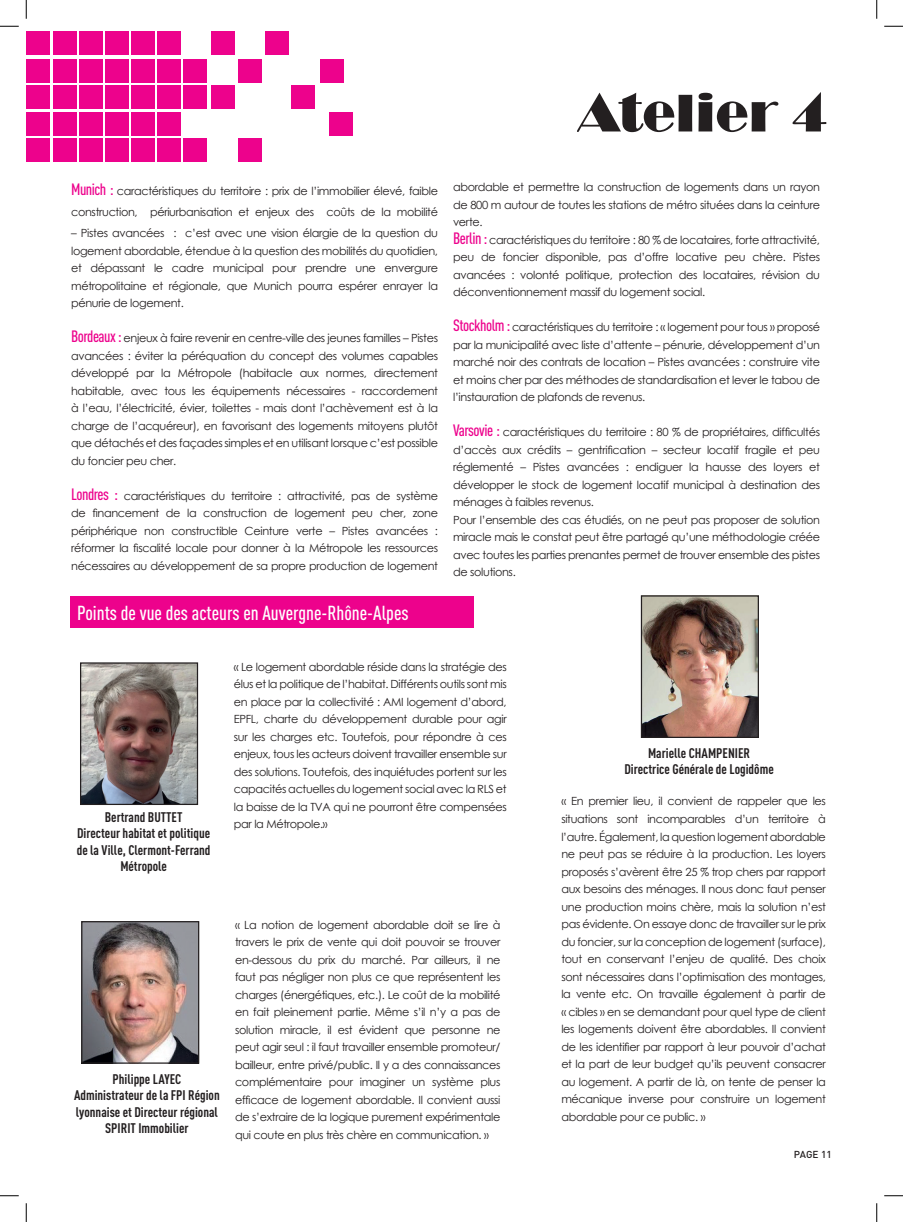
<style>
.page{position:relative;width:903px;height:1222px;background:#fff}
.page>*{position:absolute;margin:0;border:0;box-sizing:border-box;transform-origin:0 0}
.t1{font:55px "Broadway";color:#231f20}
.t2{font:500 condensed 20px "DIN Pro";color:#fff}
.t3{font:700 condensed 13.75px/16.5px "DIN Pro";color:#231f20;text-align:center}
.t4{font:11.25px/17.5px "Century Gothic";letter-spacing:-.03em;color:#231f20;text-align:justify}
.t5{font:500 10px "DIN Pro";color:#231f20}
.s1{font-family:"DIN Pro";font-weight:500;font-stretch:condensed;font-size:16.25px;color:#ed028c}
</style>
<div class="page">
<div style="left:320px;top:59px;width:23px;height:23px;background:#ed028c"></div>
<div style="left:329px;top:112px;width:24px;height:24px;background:#ed028c"></div>
<div style="left:291px;top:85px;width:24px;height:24px;background:#ed028c"></div>
<div style="left:26px;top:32px;width:24px;height:23px;background:#ed028c"></div>
<div style="left:26px;top:85px;width:24px;height:24px;background:#ed028c"></div>
<div style="left:26px;top:59px;width:24px;height:23px;background:#ed028c"></div>
<div style="left:26px;top:139px;width:24px;height:23px;background:#ed028c"></div>
<div style="left:26px;top:112px;width:24px;height:24px;background:#ed028c"></div>
<div style="left:53px;top:32px;width:24px;height:23px;background:#ed028c"></div>
<div style="left:53px;top:85px;width:24px;height:24px;background:#ed028c"></div>
<div style="left:53px;top:59px;width:24px;height:23px;background:#ed028c"></div>
<div style="left:53px;top:139px;width:24px;height:23px;background:#ed028c"></div>
<div style="left:53px;top:112px;width:24px;height:24px;background:#ed028c"></div>
<div style="left:79px;top:32px;width:24px;height:23px;background:#ed028c"></div>
<div style="left:79px;top:85px;width:24px;height:24px;background:#ed028c"></div>
<div style="left:79px;top:59px;width:24px;height:23px;background:#ed028c"></div>
<div style="left:79px;top:139px;width:24px;height:23px;background:#ed028c"></div>
<div style="left:79px;top:112px;width:24px;height:24px;background:#ed028c"></div>
<div style="left:105px;top:32px;width:24px;height:23px;background:#ed028c"></div>
<div style="left:105px;top:85px;width:24px;height:24px;background:#ed028c"></div>
<div style="left:105px;top:59px;width:24px;height:23px;background:#ed028c"></div>
<div style="left:105px;top:139px;width:24px;height:23px;background:#ed028c"></div>
<div style="left:105px;top:112px;width:24px;height:24px;background:#ed028c"></div>
<div style="left:131px;top:32px;width:24px;height:23px;background:#ed028c"></div>
<div style="left:131px;top:85px;width:24px;height:24px;background:#ed028c"></div>
<div style="left:131px;top:59px;width:24px;height:23px;background:#ed028c"></div>
<div style="left:131px;top:139px;width:24px;height:23px;background:#ed028c"></div>
<div style="left:131px;top:112px;width:24px;height:24px;background:#ed028c"></div>
<div style="left:157px;top:32px;width:24px;height:23px;background:#ed028c"></div>
<div style="left:157px;top:85px;width:24px;height:24px;background:#ed028c"></div>
<div style="left:157px;top:59px;width:24px;height:23px;background:#ed028c"></div>
<div style="left:157px;top:139px;width:24px;height:23px;background:#ed028c"></div>
<div style="left:157px;top:112px;width:24px;height:24px;background:#ed028c"></div>
<div style="left:183px;top:85px;width:24px;height:24px;background:#ed028c"></div>
<div style="left:183px;top:59px;width:24px;height:23px;background:#ed028c"></div>
<div style="left:183px;top:139px;width:24px;height:23px;background:#ed028c"></div>
<div style="left:211px;top:32px;width:24px;height:23px;background:#ed028c"></div>
<div style="left:211px;top:85px;width:24px;height:24px;background:#ed028c"></div>
<div style="left:238px;top:59px;width:24px;height:23px;background:#ed028c"></div>
<div style="left:238px;top:139px;width:24px;height:23px;background:#ed028c"></div>
<div style="left:265px;top:32px;width:24px;height:23px;background:#ed028c"></div>
<div style="left:70px;top:596px;width:404px;height:32px;background:#ed028c"></div>
<img style="left:82px;top:664px;width:114px;height:139px">
<div style="left:80px;top:662px;width:118px;height:143px;border:1px solid #231f20"></div>
<img style="left:83px;top:923px;width:114px;height:139px">
<div style="left:81px;top:921px;width:118px;height:143px;border:1px solid #231f20"></div>
<img style="left:643px;top:597px;width:114px;height:139px">
<div style="left:641px;top:595px;width:118px;height:143px;border:1px solid #231f20"></div>
<svg style="left:0;top:25px;width:19px;height:2px"></svg>
<svg style="left:884px;top:25px;width:19px;height:2px"></svg>
<svg style="left:0;top:1195px;width:19px;height:1px"></svg>
<svg style="left:884px;top:1195px;width:19px;height:1px"></svg>
<svg style="left:25px;top:0;width:2px;height:19px"></svg>
<svg style="left:25px;top:1203px;width:2px;height:19px"></svg>
<svg style="left:876px;top:0;width:1px;height:19px"></svg>
<svg style="left:876px;top:1203px;width:1px;height:19px"></svg>
<h1 class="t1" style="left:577px;top:81px;width:251px">Atelier 4</h1>
<p class="t4" style="left:71px;top:180px;width:368px;line-height:21px"><span class="s1">Munich :</span> caractéristiques du territoire : prix de l’immobilier élevé, faible construction, périurbanisation et enjeux des coûts de la mobilité</p>
<p class="t4" style="left:71px;top:224px;width:368px">– Pistes avancées : c’est avec une vision élargie de la question du logement abordable, étendue à la question des mobilités du quotidien, et dépassant le cadre municipal pour prendre une envergure métropolitaine et régionale, que Munich pourra espérer enrayer la pénurie de logement.</p>
<p class="t4" style="left:71px;top:329px;width:368px"><span class="s1">Bordeaux :</span> enjeux à faire revenir en centre-ville des jeunes familles – Pistes avancées : éviter la péréquation du concept des volumes capables développé par la Métropole (habitacle aux normes, directement habitable, avec tous les équipements nécessaires - raccordement à l’eau, l’électricité, évier, toilettes - mais dont l’achèvement est à la charge de l’acquéreur), en favorisant des logements mitoyens plutôt que détachés et des façades simples et en utilisant lorsque c’est possible du foncier peu cher.</p>
<p class="t4" style="left:71px;top:487px;width:368px"><span class="s1">Londres :</span> caractéristiques du territoire : attractivité, pas de système de financement de la construction de logement peu cher, zone périphérique non constructible Ceinture verte – Pistes avancées : réformer la fiscalité locale pour donner à la Métropole les ressources nécessaires au développement de sa propre production de logement</p>
<p class="t4" style="left:453px;top:178px;width:368px;text-align:left">abordable et permettre la construction de logements dans un rayon de 800 m autour de toutes les stations de métro situées dans la ceinture verte.<br><span class="s1">Berlin :</span> caractéristiques du territoire : 80 % de locataires, forte attractivité, peu de foncier disponible, pas d’offre locative peu chère. Pistes avancées : volonté politique, protection des locataires, révision du déconventionnement massif du logement social.</p>
<p class="t4" style="left:453px;top:318px;width:368px"><span class="s1">Stockholm :</span> caractéristiques du territoire : « logement pour tous » proposé par la municipalité avec liste d’attente – pénurie, développement d’un marché noir des contrats de location – Pistes avancées : construire vite et moins cher par des méthodes de standardisation et lever le tabou de l’instauration de plafonds de revenus.</p>
<p class="t4" style="left:453px;top:423px;width:368px;text-align:left"><span class="s1">Varsovie :</span> caractéristiques du territoire : 80 % de propriétaires, difficultés d’accès aux crédits – gentrification – secteur locatif fragile et peu réglementé – Pistes avancées : endiguer la hausse des loyers et développer le stock de logement locatif municipal à destination des ménages à faibles revenus.<br>Pour l’ensemble des cas étudiés, on ne peut pas proposer de solution miracle mais le constat peut être partagé qu’une méthodologie créée avec toutes les parties prenantes permet de trouver ensemble des pistes de solutions.</p>
<h2 class="t2" style="left:77px;top:598px;width:333px">Points de vue des acteurs en Auvergne-Rhône-Alpes</h2>
<p class="t4" style="left:234px;top:658px;width:274px">« Le logement abordable réside dans la stratégie des élus et la politique de l’habitat. Différents outils sont mis en place par la collectivité : AMI logement d’abord, EPFL, charte du développement durable pour agir sur les charges etc. Toutefois, pour répondre à ces enjeux, tous les acteurs doivent travailler ensemble sur des solutions. Toutefois, des inquiétudes portent sur les capacités actuelles du logement social avec la RLS et la baisse de la TVA qui ne pourront être compensées par la Métropole.»</p>
<p class="t3" style="left:77px;top:807px;width:135px">Bertrand BUTTET<br>Directeur habitat et politique de la Ville, Clermont-Ferrand<br>Métropole</p>
<p class="t3" style="left:74px;top:1069px;width:147px">Philippe LAYEC<br>Administrateur de la FPI Région lyonnaise et Directeur régional<br>SPIRIT Immobilier</p>
<p class="t4" style="left:235px;top:916px;width:267px">« La notion de logement abordable doit se lire à travers le prix de vente qui doit pouvoir se trouver en-dessous du prix du marché. Par ailleurs, il ne faut pas négliger non plus ce que représentent les charges (énergétiques, etc.). Le coût de la mobilité en fait pleinement partie. Même s’il n’y a pas de solution miracle, il est évident que personne ne peut agir seul : il faut travailler ensemble promoteur/ bailleur, entre privé/public. Il y a des connaissances complémentaire pour imaginer un système plus efficace de logement abordable. Il convient aussi de s’extraire de la logique purement expérimentale qui coute en plus très chère en communication. »</p>
<p class="t3" style="left:624px;top:743px;width:151px">Marielle CHAMPENIER<br>Directrice Générale de Logidôme</p>
<p class="t4" style="left:561px;top:792px;width:266px">« En premier lieu, il convient de rappeler que les situations sont incomparables d’un territoire à l’autre. Également, la question logement abordable ne peut pas se réduire à la production. Les loyers proposés s’avèrent être 25 % trop chers par rapport aux besoins des ménages. Il nous donc faut penser une production moins chère, mais la solution n’est pas évidente. On essaye donc de travailler sur le prix du foncier, sur la conception de logement (surface), tout en conservant l’enjeu de qualité. Des choix sont nécessaires dans l’optimisation des montages, la vente etc. On travaille également à partir de « cibles » en se demandant pour quel type de client les logements doivent être abordables. Il convient de les identifier par rapport à leur pouvoir d’achat et la part de leur budget qu’ils peuvent consacrer au logement. A partir de là, on tente de penser la mécanique inverse pour construire un logement abordable pour ce public. »</p>
<p class="t5" style="left:794px;top:1146px;width:39px">PAGE 11</p>
</div>
